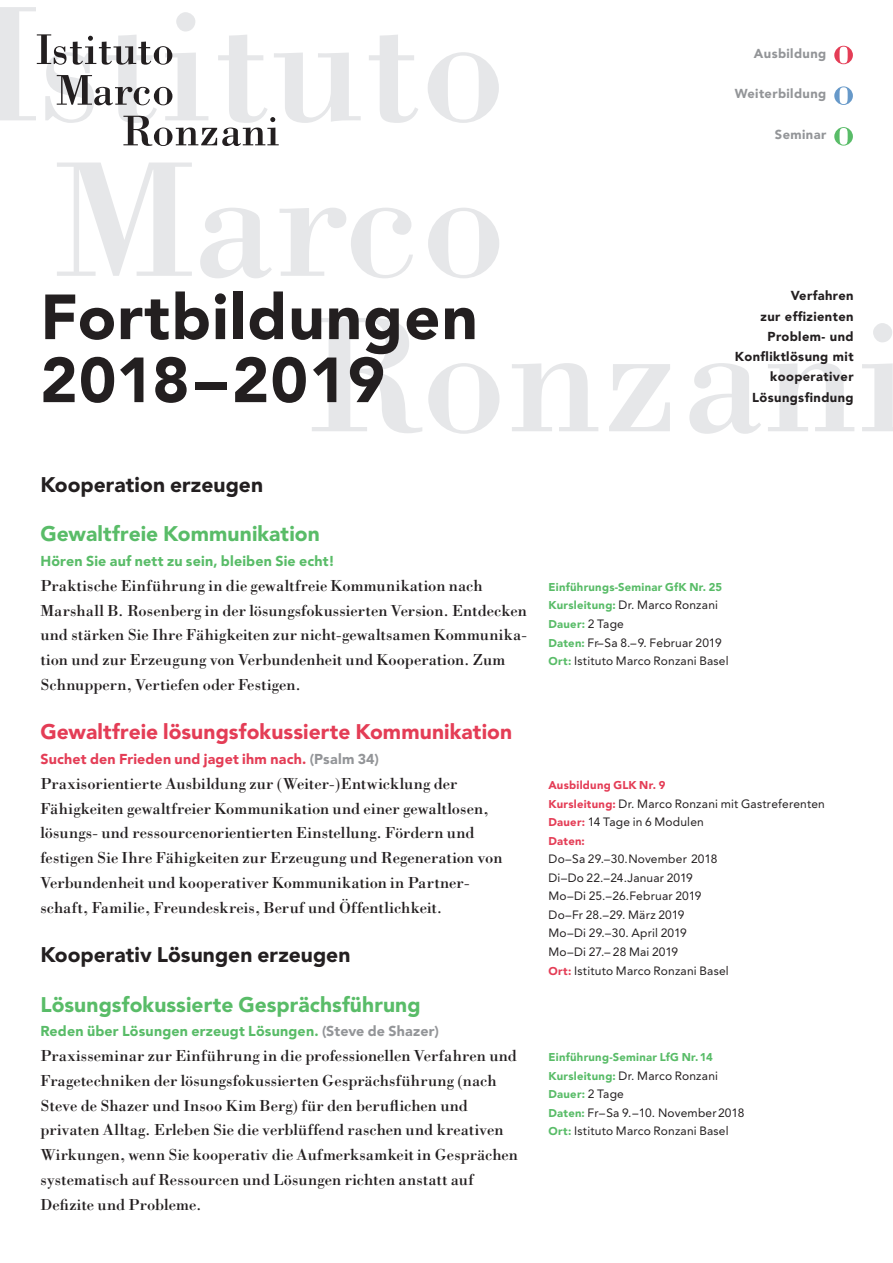
<style>
.page{position:relative;width:893px;height:1263px;background:#fff}
.page>*{position:absolute;margin:0;border:0;box-sizing:border-box;transform-origin:0 0}
.t1{font:900 63px/63px "Avenir";letter-spacing:.02em;color:#231f20}
.t2{font:900 21px "Avenir";letter-spacing:.005em;color:#59bc68}
.t3{font:900 21px "Avenir";letter-spacing:.005em;color:#231f20}
.t4{font:900 21px "Avenir";letter-spacing:.005em;color:#e43d56}
.t5{font:16.5px/24.8px "Bodoni";color:#231f20}
.t6{font:900 14.25px "Avenir";letter-spacing:.015em;color:#59bc68}
.t7{font:900 14.25px "Avenir";letter-spacing:.015em;color:#e43d56}
.t8{font:900 12.9px/20.2px "Avenir";letter-spacing:.03em;color:#231f20;text-align:right}
.t9{font:900 12.9px "Avenir";letter-spacing:.03em;color:#939598}
.t10{font:12px/18.6px "Avenir";letter-spacing:.015em;color:#231f20}
.t11{font:900 11.25px "Avenir";letter-spacing:.025em;color:#59bc68}
.t12{font:900 11.25px "Avenir";letter-spacing:.025em;color:#e43d56}
.s1{color:#939598}
.s2{font-weight:900;font-size:11.25px;color:#59bc68}
.s3{font-weight:400;font-size:12px;color:#231f20}
.s4{font-weight:900;font-size:11.25px;color:#e43d56}
</style>
<div class="page">
<svg style="left:312px;top:318px;width:581px;height:116px"></svg>
<svg style="left:57px;top:163px;width:442px;height:115px"></svg>
<svg style="left:0;top:7px;width:499px;height:116px"></svg>
<svg style="left:123px;top:116px;width:156px;height:30px"></svg>
<svg style="left:57px;top:75px;width:115px;height:30px"></svg>
<svg style="left:37px;top:34px;width:135px;height:31px"></svg>
<svg style="left:834px;top:127px;width:19px;height:19px"></svg>
<svg style="left:834px;top:86px;width:19px;height:19px"></svg>
<svg style="left:834px;top:46px;width:19px;height:18px"></svg>
<p class="t9" style="left:754px;top:45px;width:74px">Ausbildung</p>
<p class="t9" style="left:735px;top:86px;width:93px">Weiterbildung</p>
<p class="t9" style="left:775px;top:126px;width:53px">Seminar</p>
<h1 class="t1" style="left:40px;top:285px;width:439px">Fortbildungen<br>2018–2019</h1>
<p class="t8" style="left:735px;top:285px;width:120px">Verfahren<br>zur effizienten<br>Problem- und<br>Konfliktlösung mit kooperativer<br>Lösungsfindung</p>
<p class="t3" style="left:40px;top:472px;width:224px">Kooperation erzeugen</p>
<p class="t2" style="left:40px;top:521px;width:281px">Gewaltfreie Kommunikation</p>
<p class="t6" style="left:40px;top:553px;width:296px">Hören Sie auf nett zu sein, bleiben Sie echt!</p>
<p class="t5" style="left:40px;top:573px;width:488px">Praktische Einführung in die gewaltfreie Kommunikation nach Marshall B. Rosenberg in der lösungsfokussierten Version. Entdecken und stärken Sie Ihre Fähigkeiten zur nicht-gewaltsamen Kommunika&shy;tion und zur Erzeugung von Verbundenheit und Kooperation. Zum Schnuppern, Vertiefen oder Festigen.</p>
<p class="t4" style="left:40px;top:719px;width:473px">Gewaltfreie lösungsfokussierte Kommunikation</p>
<p class="t7" style="left:40px;top:751px;width:340px">Suchet den Frieden und jaget ihm nach. <span class="s1">(Psalm 34)</span></p>
<p class="t5" style="left:40px;top:771px;width:464px">Praxisorientierte Ausbildung zur (Weiter-)Entwicklung der Fähigkeiten gewaltfreier Kommunikation und einer gewaltlosen, lösungs- und ressourcenorientierten Einstellung. Fördern und festigen Sie Ihre Fähigkeiten zur Erzeugung und Regeneration von Verbundenheit und kooperativer Kommunikation in Partner&shy;schaft, Familie, Freundeskreis, Beruf und Öffentlichkeit.</p>
<p class="t3" style="left:40px;top:942px;width:312px">Kooperativ Lösungen erzeugen</p>
<p class="t2" style="left:40px;top:992px;width:382px">Lösungsfokussierte Gesprächsführung</p>
<p class="t6" style="left:40px;top:1023px;width:400px">Reden über Lösungen erzeugt Lösungen. <span class="s1">(Steve de Shazer)</span></p>
<p class="t5" style="left:40px;top:1043px;width:479px">Praxisseminar zur Einführung in die professionellen Verfahren und Fragetechniken der lösungsfokussierten Gesprächsführung (nach Steve de Shazer und Insoo Kim Berg) für den beruflichen und privaten Alltag. Erleben Sie die verblüffend raschen und kreativen Wirkungen, wenn Sie kooperativ die Aufmerksamkeit in Gesprächen systematisch auf Ressourcen und Lösungen richten anstatt auf Defizite und Probleme.</p>
<p class="t11" style="left:549px;top:580px;width:175px">Einführungs-Seminar GfK Nr. 25</p>
<p class="t10" style="left:549px;top:596px;width:171px"><span class="s2">Kursleitung:</span> Dr. Marco Ronzani</p>
<p class="t11" style="left:549px;top:617px;width:77px">Dauer: <span class="s3">2 Tage</span></p>
<p class="t10" style="left:548px;top:633px;width:182px"><span class="s2">Daten:</span> Fr–Sa 8.–9. Februar 2019<br><span class="s2">Ort:</span> Istituto Marco Ronzani Basel</p>
<p class="t12" style="left:549px;top:778px;width:118px">Ausbildung GLK Nr. 9</p>
<p class="t10" style="left:549px;top:794px;width:278px"><span class="s4">Kursleitung:</span> Dr. Marco Ronzani mit Gastreferenten<br><span class="s4">Dauer:</span> 14 Tage in 6 Modulen</p>
<p class="t12" style="left:549px;top:834px;width:38px">Daten:</p>
<p class="t10" style="left:549px;top:850px;width:182px">Do–Sa 29.–30. November 2018<br>Di–Do 22.–24.Januar 2019<br>Mo–Di 25.–26.Februar 2019<br>Do–Fr 28.–29. März 2019<br>Mo–Di 29.–30. April 2019<br>Mo–Di 27.– 28 Mai 2019<br><span class="s4">Ort:</span> Istituto Marco Ronzani Basel</p>
<p class="t11" style="left:549px;top:1050px;width:166px">Einführung-Seminar LfG Nr. 14</p>
<p class="t10" style="left:549px;top:1066px;width:171px"><span class="s2">Kursleitung:</span> Dr. Marco Ronzani</p>
<p class="t11" style="left:549px;top:1088px;width:77px">Dauer: <span class="s3">2 Tage</span></p>
<p class="t10" style="left:549px;top:1103px;width:197px"><span class="s2">Daten:</span> Fr–Sa 9.–10. November2018<br><span class="s2">Ort:</span> Istituto Marco Ronzani Basel</p>
</div>
